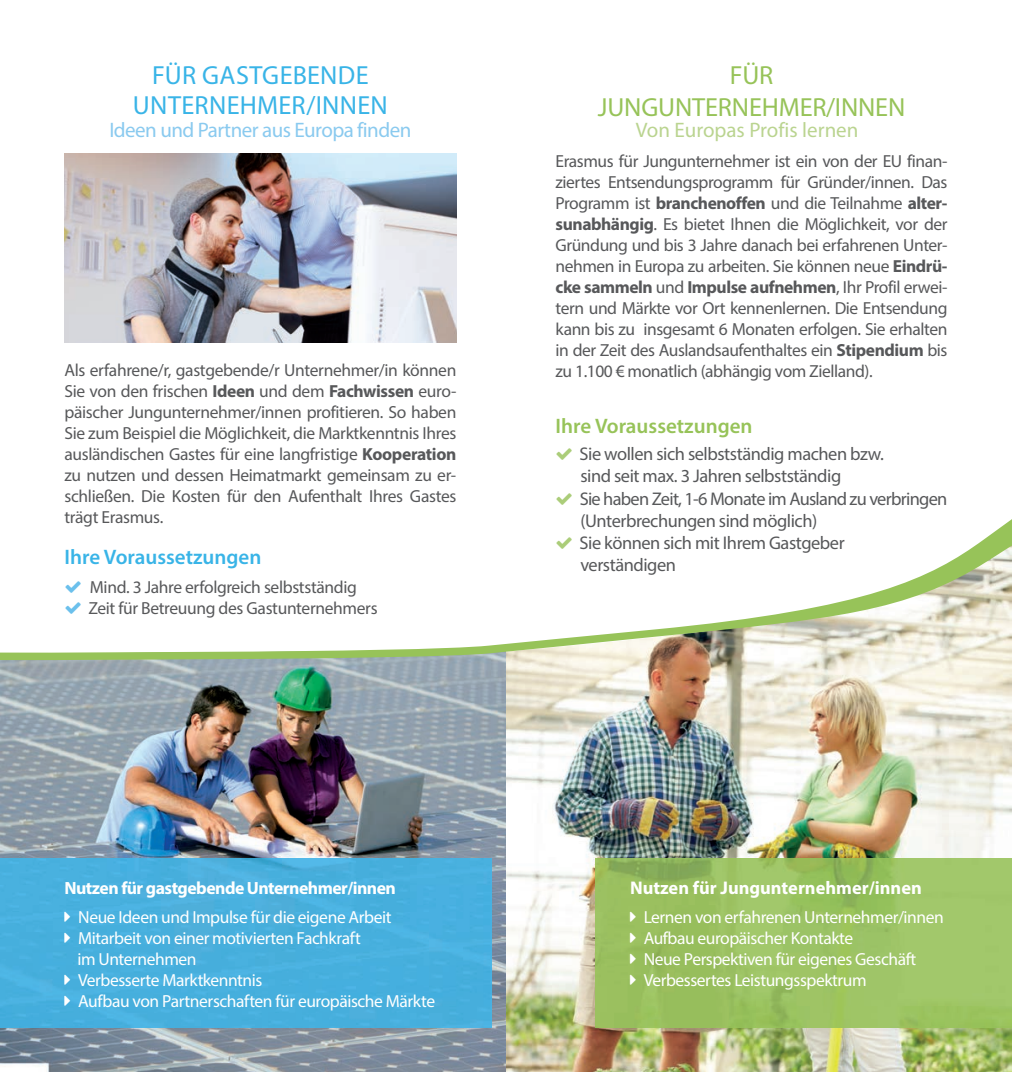
<style>
.page{position:relative;width:1012px;height:1072px;background:#fff}
.page>*{position:absolute;margin:0;border:0;box-sizing:border-box;transform-origin:0 0}
.t1{font:26.25px/29.8px "Myriad Pro";letter-spacing:.015em;color:#39b4e7;text-align:center}
.t2{font:26.25px/31.5px "Myriad Pro";letter-spacing:-.005em;color:#97c359;text-align:center}
.t3{font:21px "Myriad Pro";letter-spacing:-.025em;color:#8acaef}
.t4{font:21px "Myriad Pro";color:#bad490}
.t5{font:600 21px "Myriad Pro";color:#97c359}
.t6{font:600 21px "Myriad Pro";color:#39b4e7}
.t7{font:18.38px/22.1px "Myriad Pro";letter-spacing:-.025em;color:#57585a}
.t8{font:700 18.38px "Myriad Pro";color:#fff}
.t9{font:700 17.68px "Myriad Pro";letter-spacing:-.03em;color:#fff}
.t10{font:17.5px/21px "Myriad Pro";letter-spacing:-.02em;color:#57585a;text-align:justify}
.t11{font:17.5px/21px "Myriad Pro";letter-spacing:-.025em;color:#fff}
.s1{font-weight:700}
</style>
<div class="page">
<img style="left:506px;top:660px;width:506px;height:411px">
<img style="left:595px;top:858px;width:417px;height:169px">
<img style="left:0;top:660px;width:506px;height:411px">
<div style="left:0;top:858px;width:491px;height:169px;background:#47afdd"></div>
<img style="left:64px;top:154px;width:392px;height:136px">
<svg style="left:0;top:290px;width:1012px;height:370px"></svg>
<svg style="left:630px;top:912px;width:6px;height:10px"></svg>
<svg style="left:630px;top:933px;width:6px;height:10px"></svg>
<svg style="left:630px;top:954px;width:6px;height:10px"></svg>
<svg style="left:630px;top:975px;width:6px;height:10px"></svg>
<svg style="left:557px;top:448px;width:15px;height:12px"></svg>
<svg style="left:557px;top:492px;width:15px;height:12px"></svg>
<svg style="left:557px;top:536px;width:15px;height:12px"></svg>
<svg style="left:64px;top:912px;width:6px;height:10px"></svg>
<svg style="left:64px;top:933px;width:6px;height:10px"></svg>
<svg style="left:64px;top:975px;width:6px;height:10px"></svg>
<svg style="left:64px;top:996px;width:6px;height:10px"></svg>
<svg style="left:66px;top:581px;width:15px;height:12px"></svg>
<svg style="left:66px;top:602px;width:15px;height:12px"></svg>
<h1 class="t1" style="left:133px;top:60px;width:256px">FÜR GASTGEBENDE<br>UNTERNEHMER/INNEN</h1>
<p class="t3" style="left:109px;top:117px;width:303px">Ideen und Partner aus Europa finden</p>
<p class="t10" style="left:64px;top:359px;width:393px">Als erfahrene/r, gastgebende/r Unternehmer/in können Sie von den frischen <span class="s1">Ideen</span> und dem <span class="s1">Fachwissen</span> euro&shy;päischer Jungunternehmer/innen profitieren. So haben Sie zum Beispiel die Möglichkeit, die Marktkenntnis Ihres ausländischen Gastes für eine langfristige <span class="s1">Kooperation </span>zu nutzen und dessen Heimatmarkt gemeinsam zu er&shy;schließen. Die Kosten für den Aufenthalt Ihres Gastes trägt Erasmus.</p>
<p class="t6" style="left:64px;top:543px;width:198px">Ihre Voraussetzungen</p>
<p class="t10" style="left:88px;top:576px;width:291px">Mind. 3 Jahre erfolgreich selbstständig<br>Zeit für Betreuung des Gastunternehmers</p>
<h1 class="t2" style="left:598px;top:59px;width:309px">FÜR<br>JUNGUNTERNEHMER/INNEN</h1>
<p class="t4" style="left:636px;top:117px;width:224px">Von Europas Profis lernen</p>
<p class="t10" style="left:556px;top:150px;width:393px">Erasmus für Jungunternehmer ist ein von der EU finan&shy;ziertes Entsendungsprogramm für Gründer/innen. Das Programm ist <span class="s1">branchenoffen</span> und die Teilnahme <span class="s1">alter&shy;sunabhängig</span>. Es bietet Ihnen die Möglichkeit, vor der Gründung und bis 3 Jahre danach bei erfahrenen Unter&shy;nehmen in Europa zu arbeiten. Sie können neue <span class="s1">Eindrü&shy;cke sammeln</span> und <span class="s1">Impulse aufnehmen</span>, Ihr Profil erwei&shy;tern und Märkte vor Ort kennenlernen. Die Entsendung kann bis zu insgesamt 6 Monaten erfolgen. Sie erhalten in der Zeit des Auslandsaufenthaltes ein <span class="s1">Stipendium</span> bis zu 1.100 € monatlich (abhängig vom Zielland).</p>
<p class="t5" style="left:556px;top:412px;width:198px">Ihre Voraussetzungen</p>
<p class="t7" style="left:580px;top:443px;width:369px">Sie wollen sich selbstständig machen bzw.<br>sind seit max. 3 Jahren selbstständig<br>Sie haben Zeit, 1-6 Monate im Ausland zu verbringen (Unterbrechungen sind möglich)<br>Sie können sich mit Ihrem Gastgeber<br>verständigen</p>
<p class="t9" style="left:64px;top:876px;width:333px">Nutzen für gastgebende Unternehmer/innen</p>
<p class="t11" style="left:78px;top:906px;width:359px">Neue Ideen und Impulse für die eigene Arbeit Mitarbeit von einer motivierten Fachkraft<br>im Unternehmen<br>Verbesserte Marktkenntnis<br>Aufbau von Partnerschaften für europäische Märkte</p>
<p class="t8" style="left:630px;top:876px;width:293px">Nutzen für Jungunternehmer/innen</p>
<p class="t11" style="left:644px;top:906px;width:302px">Lernen von erfahrenen Unternehmer/innen Aufbau europäischer Kontakte<br>Neue Perspektiven für eigenes Geschäft Verbessertes Leistungsspektrum</p>
</div>
